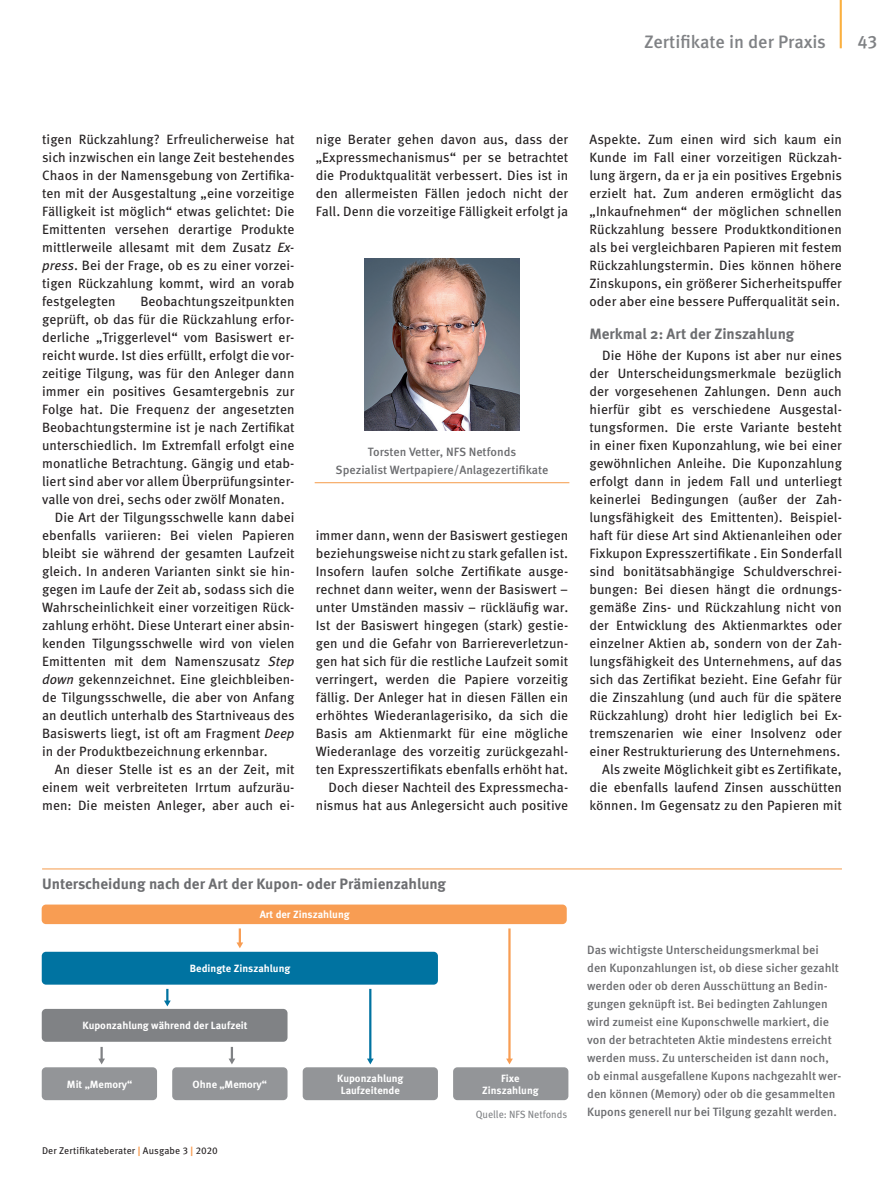
<style>
.page{position:relative;width:893px;height:1191px;background:#fff}
.page>*{position:absolute;margin:0;border:0;box-sizing:border-box;transform-origin:0 0}
.t1{font:500 18px "Meta OT";color:#808285}
.t2{font:700 15px "Meta OT";color:#6c6d70}
.t3{font:13.5px/18px "Meta OT";letter-spacing:.005em;color:#231f20;text-align:justify}
.t4{font:500 12px/18px "Meta OT";color:#6c6d70}
.t5{font:700 10.5px/12px "Meta OT";color:#fff;text-align:center}
.t6{font:10.5px "Meta OT";color:#808285;scale:.95 1}
.t7{font:9.75px "Meta OT";letter-spacing:.015em;color:#231f20}
.s1{font-style:italic}
.s2{font-weight:700;color:#f89d53}
</style>
<div class="page">
<hr style="left:840px;top:0;width:2px;height:48px;background:#fbb03f">
<hr style="left:315px;top:482px;width:254px;height:1px;background:#f6a053">
<img style="left:365px;top:258px;width:154px;height:172px">
<hr style="left:42px;top:868px;width:800px;height:1px;background:#f6a053">
<hr style="left:508px;top:928px;width:3px;height:131px;background:#f89d53">
<svg style="left:506px;top:1058px;width:7px;height:6px"></svg>
<hr style="left:369px;top:989px;width:2px;height:70px;background:#0073a1">
<svg style="left:367px;top:1058px;width:7px;height:6px"></svg>
<svg style="left:164px;top:989px;width:7px;height:17px"></svg>
<svg style="left:98px;top:1047px;width:7px;height:17px"></svg>
<svg style="left:229px;top:1047px;width:6px;height:17px"></svg>
<svg style="left:236px;top:928px;width:7px;height:20px"></svg>
<div style="left:42px;top:1067px;width:115px;height:33px;background:#939598;border-radius:4px"></div>
<div style="left:42px;top:1009px;width:246px;height:32px;background:#808285;border-radius:4px"></div>
<div style="left:42px;top:951px;width:396px;height:33px;background:#0073a1;border-radius:4px"></div>
<div style="left:42px;top:904px;width:525px;height:20px;background:#f89d53;border-radius:4px"></div>
<div style="left:172px;top:1067px;width:116px;height:33px;background:#939598;border-radius:4px"></div>
<div style="left:303px;top:1067px;width:135px;height:33px;background:#939598;border-radius:4px"></div>
<div style="left:453px;top:1067px;width:115px;height:33px;background:#939598;border-radius:4px"></div>
<h1 class="t1" style="left:644px;top:32px;width:183px">Zertifikate in der Praxis</h1>
<h1 class="t1" style="left:858px;top:32px;width:21px">43</h1>
<p class="t3" style="left:42px;top:130px;width:254px">tigen Rückzahlung? Erfreulicherweise hat sich inzwischen ein lange Zeit bestehendes Chaos in der Namensgebung von Zertifika&shy;ten mit der Ausgestaltung „eine vorzeitige Fälligkeit ist möglich“ etwas gelichtet: Die Emittenten versehen derartige Produkte mittlerweile allesamt mit dem Zusatz <span class="s1">Ex&shy;press</span>. Bei der Frage, ob es zu einer vorzei&shy;tigen Rückzahlung kommt, wird an vorab festgelegten</p>
<p class="t3" style="left:140px;top:292px;width:156px">Beobachtungszeitpunkten</p>
<p class="t3" style="left:42px;top:310px;width:254px">geprüft, ob das für die Rückzahlung erfor-</p>
<p class="t3" style="left:42px;top:328px;width:254px">derliche „Triggerlevel“ vom Basiswert er-</p>
<p class="t3" style="left:42px;top:346px;width:254px">reicht wurde. Ist dies erfüllt, erfolgt die vor-</p>
<p class="t3" style="left:42px;top:364px;width:254px">zeitige Tilgung, was für den Anleger dann</p>
<p class="t3" style="left:42px;top:382px;width:254px">immer ein positives Gesamtergebnis zur</p>
<p class="t3" style="left:42px;top:400px;width:254px">Folge hat. Die Frequenz der angesetzten</p>
<p class="t3" style="left:42px;top:418px;width:254px">Beobachtungstermine ist je nach Zertifikat</p>
<p class="t3" style="left:42px;top:436px;width:254px">unterschiedlich. Im Extremfall erfolgt eine</p>
<p class="t3" style="left:42px;top:454px;width:254px">monatliche Betrachtung. Gängig und etab-</p>
<p class="t3" style="left:42px;top:472px;width:254px">liert sind aber vor allem Überprüfungsinter-</p>
<p class="t3" style="left:42px;top:490px;width:244px">valle von drei, sechs oder zwölf Monaten.</p>
<p class="t3" style="left:55px;top:508px;width:241px">Die Art der Tilgungsschwelle kann dabei</p>
<p class="t3" style="left:42px;top:526px;width:254px">ebenfalls variieren: Bei vielen Papieren</p>
<p class="t3" style="left:42px;top:544px;width:254px">bleibt sie während der gesamten Laufzeit</p>
<p class="t3" style="left:42px;top:562px;width:254px">gleich. In anderen Varianten sinkt sie hin-</p>
<p class="t3" style="left:42px;top:580px;width:254px">gegen im Laufe der Zeit ab, sodass sich die</p>
<p class="t3" style="left:42px;top:598px;width:254px">Wahrscheinlichkeit einer vorzeitigen Rück-</p>
<p class="t3" style="left:42px;top:616px;width:254px">zahlung erhöht. Diese Unterart einer absin-</p>
<p class="t3" style="left:42px;top:634px;width:254px">kenden Tilgungsschwelle wird von vielen</p>
<p class="t3" style="left:42px;top:652px;width:254px">Emittenten mit dem Namenszusatz <span class="s1">Step</span></p>
<p class="t3" style="left:42px;top:670px;width:254px"><span class="s1">down</span> gekennzeichnet. Eine gleichbleiben-</p>
<p class="t3" style="left:42px;top:688px;width:254px">de Tilgungsschwelle, die aber von Anfang</p>
<p class="t3" style="left:42px;top:706px;width:254px">an deutlich unterhalb des Startniveaus des</p>
<p class="t3" style="left:42px;top:724px;width:254px">Basiswerts liegt, ist oft am Fragment <span class="s1">Deep</span></p>
<p class="t3" style="left:42px;top:742px;width:227px">in der Produktbezeichnung erkennbar.</p>
<p class="t3" style="left:55px;top:760px;width:241px">An dieser Stelle ist es an der Zeit, mit</p>
<p class="t3" style="left:42px;top:778px;width:254px">einem weit verbreiteten Irrtum aufzuräu-</p>
<p class="t3" style="left:42px;top:796px;width:254px">men: Die meisten Anleger, aber auch ei-</p>
<p class="t3" style="left:316px;top:130px;width:254px">nige Berater gehen davon aus, dass der „Expressmechanismus“ per se betrachtet die Produktqualität verbessert. Dies ist in den allermeisten Fällen jedoch nicht der Fall. Denn die vorzeitige Fälligkeit erfolgt ja</p>
<p class="t4" style="left:336px;top:443px;width:214px;text-align:center">Torsten Vetter, NFS Netfonds<br>Spezialist Wertpapiere/Anlagezertifikate</p>
<p class="t3" style="left:316px;top:526px;width:254px;text-align:right">immer dann, wenn der Basiswert gestiegen beziehungsweise nicht zu stark gefallen ist.<br>Insofern laufen solche Zertifikate ausge&shy;rechnet dann weiter, wenn der Basiswert – unter Umständen massiv – rückläufig war.<br>Ist der Basiswert hingegen (stark) gestie&shy;gen und die Gefahr von Barriereverletzun&shy;gen hat sich für die restliche Laufzeit somit verringert, werden die Papiere vorzeitig fällig. Der Anleger hat in diesen Fällen ein erhöhtes Wiederanlagerisiko, da sich die Basis am Aktienmarkt für eine mögliche Wiederanlage des vorzeitig zurückgezahl&shy;ten Expresszertifikats ebenfalls erhöht hat.<br>Doch dieser Nachteil des Expressmecha&shy;nismus hat aus Anlegersicht auch positive</p>
<p class="t3" style="left:589px;top:130px;width:254px">Aspekte. Zum einen wird sich kaum ein Kunde im Fall einer vorzeitigen Rückzah&shy;lung ärgern, da er ja ein positives Ergebnis erzielt hat. Zum anderen ermöglicht das „Inkaufnehmen“ der möglichen schnellen Rückzahlung bessere Produktkonditionen als bei vergleichbaren Papieren mit festem Rückzahlungstermin. Dies können höhere Zinskupons, ein größerer Sicherheitspuffer oder aber eine bessere Pufferqualität sein.</p>
<p class="t2" style="left:589px;top:324px;width:206px">Merkmal 2: Art der Zinszahlung</p>
<p class="t3" style="left:589px;top:346px;width:254px;text-align:right">Die Höhe der Kupons ist aber nur eines der Unterscheidungsmerkmale bezüglich der vorgesehenen Zahlungen. Denn auch hierfür gibt es verschiedene Ausgestal&shy;tungsformen. Die erste Variante besteht in einer fixen Kuponzahlung, wie bei einer gewöhnlichen Anleihe. Die Kuponzahlung erfolgt dann in jedem Fall und unterliegt keinerlei Bedingungen (außer der Zah&shy;lungsfähigkeit des Emittenten). Beispiel&shy;haft für diese Art sind Aktienanleihen oder Fixkupon Expresszertifikate . Ein Sonderfall sind bonitätsabhängige Schuldverschrei&shy;bungen: Bei diesen hängt die ordnungs&shy;gemäße Zins- und Rückzahlung nicht von der Entwicklung des Aktienmarktes oder einzelner Aktien ab, sondern von der Zah&shy;lungsfähigkeit des Unternehmens, auf das sich das Zertifikat bezieht. Eine Gefahr für die Zinszahlung (und auch für die spätere Rückzahlung) droht hier lediglich bei Ex&shy;tremszenarien wie einer Insolvenz oder einer Restrukturierung des Unternehmens.<br>Als zweite Möglichkeit gibt es Zertifikate, die ebenfalls laufend Zinsen ausschütten können. Im Gegensatz zu den Papieren mit</p>
<p class="t2" style="left:42px;top:874px;width:405px">Unterscheidung nach der Art der Kupon- oder Prämienzahlung</p>
<p class="t5" style="left:260px;top:908px;width:92px">Art der Zinszahlung</p>
<p class="t5" style="left:190px;top:962px;width:102px">Bedingte Zinszahlung</p>
<p class="t5" style="left:82px;top:1019px;width:167px">Kuponzahlung während der Laufzeit</p>
<p class="t5" style="left:67px;top:1078px;width:67px">Mit „Memory“</p>
<p class="t5" style="left:193px;top:1078px;width:76px">Ohne „Memory“</p>
<p class="t5" style="left:337px;top:1072px;width:68px">Kuponzahlung<br>Laufzeitende</p>
<p class="t5" style="left:482px;top:1072px;width:58px">Fixe<br>Zinszahlung</p>
<p class="t6" style="left:476px;top:1107px;width:98px">Quelle: NFS Netfonds</p>
<p class="t7" style="left:42px;top:1144px;width:177px">Der Zertifikateberater <span class="s2">|</span> Ausgabe 3 <span class="s2">|</span> 2020</p>
<p class="t4" style="left:587px;top:941px;width:256px">Das wichtigste Unterscheidungsmerkmal bei den Kuponzahlungen ist, ob diese sicher gezahlt werden oder ob deren Ausschüttung an Bedin&shy;gungen geknüpft ist. Bei bedingten Zahlungen wird zumeist eine Kuponschwelle markiert, die von der betrachteten Aktie mindestens erreicht werden muss. Zu unterscheiden ist dann noch, ob einmal ausgefallene Kupons nachgezahlt wer&shy;den können (Memory) oder ob die gesammelten Kupons generell nur bei Tilgung gezahlt werden.</p>
</div>
